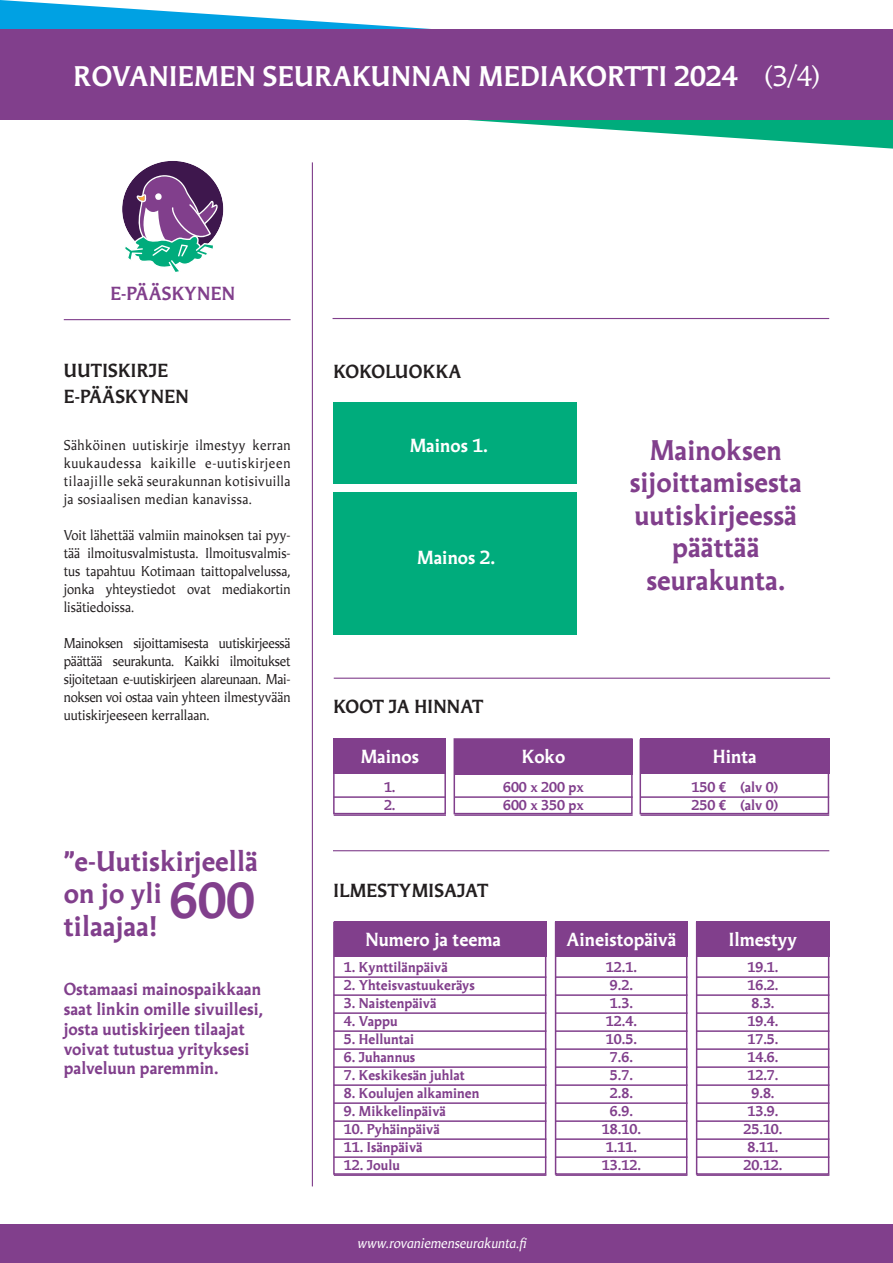
<style>
.page{position:relative;width:893px;height:1263px;background:#fff}
.page>*{position:absolute;margin:0;border:0;box-sizing:border-box;transform-origin:0 0}
.t1{font:700 48px "Martti";color:#813f8c}
.t2{font:700 27px/32.4px "Martti";color:#813f8c}
.t3{font:700 27px "Martti";letter-spacing:.015em;color:#fff}
.t4{font:700 18px "Martti";color:#fff}
.t5{font:700 18px/25.5px "Martti";letter-spacing:.015em;color:#231f20}
.t6{font:700 18px "Martti";letter-spacing:.015em;color:#813f8c}
.t7{font:700 16.5px/19.8px "Martti";color:#813f8c}
.t8{font:13.5px/18px "Martti";color:#231f20;text-align:justify}
.t9{font:700 13.5px/18px "Martti";color:#813f8c}
.t10{font:italic 13.5px "Martti";color:#fff}
.s1{font-weight:400}
</style>
<div class="page">
<div style="left:0;top:1225px;width:893px;height:38px;background:#813f8c"></div>
<svg style="left:0;top:0;width:893px;height:149px"></svg>
<div style="left:0;top:30px;width:893px;height:90px;background:#813f8c"></div>
<hr style="left:64px;top:319px;width:227px;height:1px;background:#813f8c">
<hr style="left:312px;top:162px;width:1px;height:1024px;background:#813f8c">
<div style="left:333px;top:738px;width:113px;height:35px;background:#813f8c"></div>
<div style="left:333px;top:739px;width:113px;height:75px;border:2px solid #813f8c"></div>
<div style="left:454px;top:739px;width:179px;height:35px;background:#813f8c"></div>
<div style="left:454px;top:738px;width:179px;height:76px;border:2px solid #813f8c"></div>
<div style="left:640px;top:738px;width:189px;height:35px;background:#813f8c"></div>
<div style="left:639px;top:739px;width:190px;height:75px;border:2px solid #813f8c"></div>
<hr style="left:334px;top:796px;width:112px;height:2px;background:#813f8c">
<hr style="left:334px;top:814px;width:112px;height:2px;background:#813f8c">
<div style="left:333px;top:493px;width:244px;height:142px;background:#00ac7c"></div>
<div style="left:333px;top:402px;width:244px;height:82px;background:#00ac7c"></div>
<hr style="left:454px;top:796px;width:179px;height:2px;background:#813f8c">
<hr style="left:454px;top:814px;width:179px;height:2px;background:#813f8c">
<hr style="left:640px;top:796px;width:189px;height:2px;background:#813f8c">
<hr style="left:640px;top:814px;width:189px;height:2px;background:#813f8c">
<div style="left:334px;top:922px;width:212px;height:35px;background:#813f8c"></div>
<div style="left:333px;top:922px;width:213px;height:253px;border:2px solid #813f8c"></div>
<div style="left:555px;top:922px;width:132px;height:35px;background:#813f8c"></div>
<div style="left:555px;top:922px;width:132px;height:253px;border:2px solid #813f8c"></div>
<div style="left:696px;top:922px;width:133px;height:35px;background:#813f8c"></div>
<div style="left:696px;top:922px;width:133px;height:253px;border:2px solid #813f8c"></div>
<hr style="left:334px;top:976px;width:212px;height:2px;background:#813f8c">
<hr style="left:334px;top:994px;width:212px;height:2px;background:#813f8c">
<hr style="left:334px;top:1012px;width:212px;height:2px;background:#813f8c">
<hr style="left:334px;top:1030px;width:212px;height:2px;background:#813f8c">
<hr style="left:334px;top:1048px;width:212px;height:2px;background:#813f8c">
<hr style="left:334px;top:1066px;width:212px;height:2px;background:#813f8c">
<hr style="left:334px;top:1084px;width:212px;height:2px;background:#813f8c">
<hr style="left:334px;top:1102px;width:212px;height:2px;background:#813f8c">
<hr style="left:334px;top:1120px;width:212px;height:2px;background:#813f8c">
<hr style="left:334px;top:1138px;width:212px;height:2px;background:#813f8c">
<hr style="left:334px;top:1156px;width:212px;height:2px;background:#813f8c">
<hr style="left:334px;top:1174px;width:212px;height:2px;background:#813f8c">
<hr style="left:555px;top:976px;width:132px;height:2px;background:#813f8c">
<hr style="left:555px;top:994px;width:132px;height:2px;background:#813f8c">
<hr style="left:555px;top:1012px;width:132px;height:2px;background:#813f8c">
<hr style="left:555px;top:1030px;width:132px;height:2px;background:#813f8c">
<hr style="left:555px;top:1048px;width:132px;height:2px;background:#813f8c">
<hr style="left:555px;top:1066px;width:132px;height:2px;background:#813f8c">
<hr style="left:555px;top:1084px;width:132px;height:2px;background:#813f8c">
<hr style="left:555px;top:1102px;width:132px;height:2px;background:#813f8c">
<hr style="left:555px;top:1120px;width:132px;height:2px;background:#813f8c">
<hr style="left:555px;top:1138px;width:132px;height:2px;background:#813f8c">
<hr style="left:555px;top:1156px;width:132px;height:2px;background:#813f8c">
<hr style="left:555px;top:1174px;width:132px;height:2px;background:#813f8c">
<hr style="left:697px;top:976px;width:132px;height:2px;background:#813f8c">
<hr style="left:697px;top:994px;width:132px;height:2px;background:#813f8c">
<hr style="left:697px;top:1012px;width:132px;height:2px;background:#813f8c">
<hr style="left:697px;top:1030px;width:132px;height:2px;background:#813f8c">
<hr style="left:697px;top:1048px;width:132px;height:2px;background:#813f8c">
<hr style="left:697px;top:1066px;width:132px;height:2px;background:#813f8c">
<hr style="left:697px;top:1084px;width:132px;height:2px;background:#813f8c">
<hr style="left:697px;top:1102px;width:132px;height:2px;background:#813f8c">
<hr style="left:697px;top:1120px;width:132px;height:2px;background:#813f8c">
<hr style="left:697px;top:1138px;width:132px;height:2px;background:#813f8c">
<hr style="left:697px;top:1156px;width:132px;height:2px;background:#813f8c">
<hr style="left:697px;top:1174px;width:132px;height:2px;background:#813f8c">
<hr style="left:333px;top:850px;width:496px;height:1px;background:#813f8c">
<hr style="left:334px;top:678px;width:496px;height:1px;background:#813f8c">
<svg style="left:122px;top:161px;width:102px;height:111px"></svg>
<hr style="left:333px;top:318px;width:496px;height:1px;background:#813f8c">
<h2 class="t3" style="left:73px;top:58px;width:748px">ROVANIEMEN SEURAKUNNAN MEDIAKORTTI 2024 <span class="s1">(3/4)</span></h2>
<h3 class="t6" style="left:110px;top:281px;width:126px">E-PÄÄSKYNEN</h3>
<h3 class="t5" style="left:64px;top:357px;width:126px">UUTISKIRJE<br>E-PÄÄSKYNEN</h3>
<p class="t8" style="left:64px;top:436px;width:228px">Sähköinen uutiskirje ilmestyy kerran kuukaudessa kaikille e-uutiskirjeen tilaajille sekä seurakunnan kotisivuilla ja sosiaalisen median kanavissa.</p>
<p class="t8" style="left:64px;top:526px;width:228px">Voit lähettää valmiin mainoksen tai pyy&shy;tää ilmoitusvalmistusta. Ilmoitusvalmis&shy;tus tapahtuu Kotimaan taittopalvelussa, jonka yhteystiedot ovat mediakortin lisätiedoissa.</p>
<p class="t8" style="left:64px;top:634px;width:228px">Mainoksen sijoittamisesta uutiskirjeessä päättää seurakunta. Kaikki ilmoitukset sijoitetaan e-uutiskirjeen alareunaan. Mai&shy;noksen voi ostaa vain yhteen ilmestyvään uutiskirjeeseen kerrallaan.</p>
<h2 class="t2" style="left:64px;top:844px;width:196px">”e-Uutiskirjeellä on jo yli tilaajaa!</h2>
<p class="t7" style="left:64px;top:979px;width:201px">Ostamaasi mainospaikkaan saat linkin omille sivuillesi, josta uutiskirjeen tilaajat voivat tutustua yrityksesi palveluun paremmin.</p>
<h1 class="t1" style="left:170px;top:868px;width:86px">600</h1>
<h3 class="t5" style="left:333px;top:358px;width:130px">KOKOLUOKKA</h3>
<h3 class="t4" style="left:410px;top:433px;width:80px">Mainos 1.</h3>
<h3 class="t4" style="left:417px;top:545px;width:80px">Mainos 2.</h3>
<h3 class="t5" style="left:334px;top:694px;width:151px">KOOT JA HINNAT</h3>
<h3 class="t4" style="left:361px;top:745px;width:60px">Mainos</h3>
<p class="t9" style="left:384px;top:778px;width:13px">1.<br>2.</p>
<h3 class="t4" style="left:522px;top:745px;width:45px">Koko</h3>
<p class="t9" style="left:503px;top:778px;width:82px">600 x 200 px<br>600 x 350 px</p>
<h3 class="t5" style="left:334px;top:877px;width:156px">ILMESTYMISAJAT</h3>
<h2 class="t2" style="left:630px;top:433px;width:174px;text-align:center">Mainoksen sijoittamisesta uutiskirjeessä päättää seurakunta.</h2>
<h3 class="t4" style="left:713px;top:745px;width:45px">Hinta</h3>
<p class="t9" style="left:692px;top:778px;width:88px">150 € (alv 0)<br>250 € (alv 0)</p>
<h3 class="t4" style="left:365px;top:927px;width:137px">Numero ja teema</h3>
<p class="t9" style="left:344px;top:958px;width:105px">1. Kynttilänpäivä</p>
<p class="t9" style="left:344px;top:976px;width:132px">2. Yhteisvastuukeräys</p>
<p class="t9" style="left:344px;top:994px;width:94px">3. Naistenpäivä</p>
<p class="t9" style="left:344px;top:1012px;width:55px">4. Vappu</p>
<p class="t9" style="left:344px;top:1030px;width:72px">5. Helluntai</p>
<p class="t9" style="left:344px;top:1048px;width:73px">6. Juhannus</p>
<p class="t9" style="left:344px;top:1066px;width:122px">7. Keskikesän juhlat</p>
<p class="t9" style="left:344px;top:1084px;width:137px">8. Koulujen alkaminen</p>
<p class="t9" style="left:344px;top:1102px;width:103px">9. Mikkelinpäivä</p>
<p class="t9" style="left:344px;top:1120px;width:97px">10. Pyhäinpäivä</p>
<p class="t9" style="left:344px;top:1138px;width:80px">11. Isänpäivä</p>
<p class="t9" style="left:344px;top:1156px;width:58px">12. Joulu</p>
<p class="t10" style="left:358px;top:1234px;width:171px">www.rovaniemenseurakunta.fi</p>
<h3 class="t4" style="left:566px;top:927px;width:111px">Aineistopäivä</h3>
<p class="t9" style="left:602px;top:958px;width:41px;text-align:center">12.1.<br>9.2.<br>1.3.<br>12.4.<br>10.5.<br>7.6.<br>5.7.<br>2.8.<br>6.9.<br>18.10.<br>1.11.<br>13.12.</p>
<h3 class="t4" style="left:729px;top:927px;width:70px">Ilmestyy</h3>
<p class="t9" style="left:743px;top:958px;width:41px;text-align:center">19.1.<br>16.2.<br>8.3.<br>19.4.<br>17.5.<br>14.6.<br>12.7.<br>9.8.<br>13.9.<br>25.10.<br>8.11.<br>20.12.</p>
</div>
